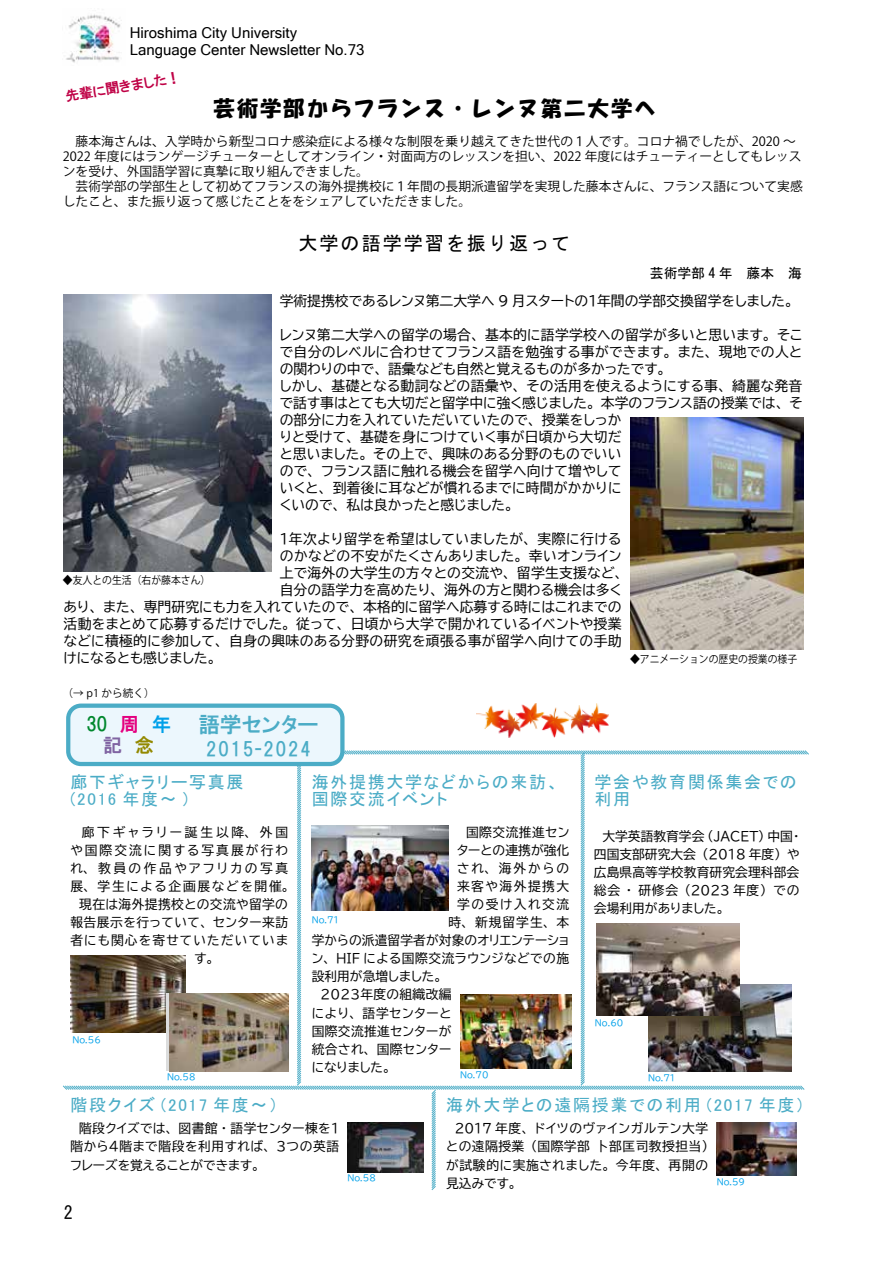
<style>
.page{position:relative;width:893px;height:1263px;background:#fff}
.page>*{position:absolute;margin:0;border:0;box-sizing:border-box;transform-origin:0 0}
.t1{font:21.3px "HGS Soei Kakupoptai";letter-spacing:.1em;color:#000}
.t2{font:21.3px "HGP Gothic E";color:#4bacc6}
.t3{font:19.2px "MS Gothic";letter-spacing:.1em;color:#000}
.t4{font:19.2px "HGP Gothic E";letter-spacing:.1em;color:#4bacc6}
.t5{font:19.2px/21.3px "HGP Gothic E";color:#00872d;text-align:center}
.t6{font:18px "MS Gothic";color:#000}
.t7{font:16.95px/17px "MS P Gothic";letter-spacing:.1em;color:#4bacc6}
.t8{font:15px/17px "Microsoft Sans Serif";color:#000}
.t9{font:13.8px/17px "BIZ UDP Gothic";letter-spacing:.015em;color:#000}
.t10{font:13.8px "BIZ UDP Gothic";letter-spacing:.035em;color:#000}
.t11{font:13.8px "BIZ UDP Gothic";letter-spacing:.04em;color:#000}
.t12{font:13.8px "MS Gothic";color:#000}
.t13{font:13.8px "HGP Gothic E";color:#bf0045}
.t14{font:12.75px/18.1px "BIZ UDP Gothic";letter-spacing:.035em;color:#000;text-align:justify}
.t15{font:12.75px/14.9px "Koz Go Pr 6 N";color:#000}
.t16{font:12.75px "BIZ UDP Gothic";letter-spacing:.005em;color:#000}
.t17{font:12.75px "BIZ UDP Gothic";letter-spacing:.135em;color:#000}
.t18{font:12.75px "BIZ UDP Gothic";letter-spacing:.09em;color:#000}
.t19{font:12.75px "BIZ UDP Gothic";letter-spacing:.215em;color:#000}
.t20{font:12.75px "BIZ UDP Gothic";letter-spacing:.16em;color:#000}
.t21{font:12.75px "BIZ UDP Gothic";letter-spacing:.195em;color:#000}
.t22{font:12.75px "BIZ UDP Gothic";color:#000}
.t23{font:12.75px "BIZ UDP Gothic";letter-spacing:.06em;color:#000}
.t24{font:12.75px "BIZ UDP Gothic";letter-spacing:.12em;color:#000}
.t25{font:12.75px "BIZ UDP Gothic";letter-spacing:.125em;color:#000}
.t26{font:10.65px "Koz Go Pr 6 N";color:#000;scale:.92 1}
.t27{font:10.65px "Koz Go Pr 6 N";color:#000}
.t28{font:8.55px "BIZ UDP Gothic";color:#00a0e9}
.s1{color:#e4007f}
.s2{color:#00a0e9}
.s3{color:#8064a2}
.s4{color:#938900}
</style>
<div class="page">
<img style="left:66px;top:14px;width:56px;height:49px">
<img style="left:630px;top:418px;width:173px;height:231px">
<div style="left:68px;top:706px;width:274px;height:58px;background:#ecf7fd;border-radius:13px"></div>
<div style="left:66px;top:703px;width:279px;height:63px;border:4px solid #4bacc6;border-radius:13px"></div>
<img style="left:64px;top:295px;width:207px;height:277px">
<img style="left:476px;top:703px;width:132px;height:34px">
<svg style="left:63px;top:749px;width:746px;height:441px"></svg>
<img style="left:70px;top:955px;width:116px;height:77px">
<svg style="left:167px;top:993px;width:3px;height:78px"></svg>
<img style="left:170px;top:993px;width:118px;height:78px">
<img style="left:460px;top:994px;width:111px;height:74px">
<img style="left:312px;top:825px;width:136px;height:86px">
<img style="left:649px;top:984px;width:143px;height:87px">
<img style="left:596px;top:924px;width:143px;height:91px">
<img style="left:347px;top:1122px;width:76px;height:50px">
<img style="left:717px;top:1122px;width:79px;height:53px">
<p class="t8" style="left:130px;top:24px;width:236px">Hiroshima City University<br>Language Center Newsletter No.73</p>
<p class="t13" style="left:65px;top:90px;width:118px;rotate:-10deg">先輩に聞きました！</p>
<h1 class="t1" style="left:213px;top:98px;width:444px">芸術学部からフランス・レンヌ第二大学へ</h1>
<p class="t15" style="left:63px;top:135px;width:741px">　藤本海さんは、入学時から新型コロナ感染症による様々な制限を乗り越えてきた世代の１人です。コロナ禍でしたが、2020 ～2022 年度にはランゲージチューターとしてオンライン・対面両方のレッスンを担い、2022 年度にはチューティーとしてもレッスンを受け、外国語学習に真摯に取り組んできました。<br>　芸術学部の学部生として初めてフランスの海外提携校に１年間の長期派遣留学を実現した藤本さんに、フランス語について実感したこと、また振り返って感じたことををシェアしていただきました。</p>
<h2 class="t3" style="left:299px;top:233px;width:273px">大学の語学学習を振り返って</h2>
<p class="t12" style="left:650px;top:266px;width:154px">芸術学部 4 年　藤本　海</p>
<p class="t9" style="left:280px;top:292px;width:515px">学術提携校であるレンヌ第二大学へ 9 月スタートの１年間の学部交換留学をしました。</p>
<p class="t9" style="left:280px;top:326px;width:524px">レンヌ第二大学への留学の場合、基本的に語学学校への留学が多いと思います。そこで自分のレベルに合わせてフランス語を勉強する事ができます。また、現地での人との関わりの中で、語彙なども自然と覚えるものが多かったです。<br>しかし、基礎となる動詞などの語彙や、その活用を使えるようにする事、綺麗な発音で話す事はとても大切だと留学中に強く感じました。本学のフランス語の授業では、その部分に力を入れていただいていたので、授業をしっか<br>りと受けて、基礎を身につけていく事が日頃から大切だ<br>と思いました。その上で、興味のある分野のものでいい<br>ので、フランス語に触れる機会を留学へ向けて増やして<br>いくと、到着後に耳などが慣れるまでに時間がかかりに<br>くいので、私は良かったと感じました。</p>
<p class="t10" style="left:280px;top:532px;width:343px">１年次より留学を希望はしていましたが、実際に行ける</p>
<p class="t11" style="left:280px;top:549px;width:343px">のかなどの不安がたくさんありました。幸いオンライン</p>
<p class="t9" style="left:280px;top:565px;width:345px">上で海外の大学生の方々との交流や、留学生支援など、</p>
<p class="t9" style="left:280px;top:582px;width:343px">自分の語学力を高めたり、海外の方と関わる機会は多く</p>
<p class="t9" style="left:64px;top:599px;width:560px">あり、また、専門研究にも力を入れていたので、本格的に留学へ応募する時にはこれまでの</p>
<p class="t9" style="left:64px;top:616px;width:559px">活動をまとめて応募するだけでした。従って、日頃から大学で開かれているイベントや授業</p>
<p class="t9" style="left:64px;top:633px;width:560px">などに積極的に参加して、自身の興味のある分野の研究を頑張る事が留学へ向けての手助</p>
<p class="t9" style="left:64px;top:650px;width:154px">けになるとも感じました。</p>
<p class="t26" style="left:63px;top:574px;width:162px">◆友人との生活（右が藤本さん）</p>
<p class="t26" style="left:630px;top:653px;width:183px">◆アニメーションの歴史の授業の様子</p>
<p class="t27" style="left:63px;top:687px;width:94px">（→ p1 から続く）</p>
<h2 class="t5" style="left:86px;top:713px;width:86px">30<span class="s1">周</span><span class="s2">年</span><span class="s3">記</span> <span class="s4">念</span></h2>
<h1 class="t2" style="left:199px;top:714px;width:121px">語学センター</h1>
<h2 class="t4" style="left:206px;top:739px;width:106px">2015-2024</h2>
<p class="t7" style="left:70px;top:774px;width:175px">廊下ギャラリー写真展(2016 年度～ )</p>
<p class="t7" style="left:312px;top:774px;width:249px">海外提携大学などからの来訪、国際交流イベント</p>
<p class="t7" style="left:594px;top:774px;width:204px">学会や教育関係集会での利用</p>
<p class="t19" style="left:70px;top:825px;width:219px">　廊下ギャラリー誕生以降、 外国</p>
<p class="t20" style="left:70px;top:844px;width:219px">や国際交流に関する写真展が行わ</p>
<p class="t21" style="left:70px;top:862px;width:219px">れ、教員の作品やアフリカの写真</p>
<p class="t17" style="left:70px;top:880px;width:221px">展、学生による企画展などを開催。</p>
<p class="t14" style="left:70px;top:895px;width:219px">　現在は海外提携校との交流や留学の</p>
<p class="t14" style="left:70px;top:913px;width:219px">報告展示を行っていて、センター来訪</p>
<p class="t18" style="left:70px;top:934px;width:219px">者にも関心を寄せていただいていま</p>
<p class="t14" style="left:194px;top:949px;width:21px">す。</p>
<p class="t14" style="left:457px;top:823px;width:114px">　国際交流推進セン</p>
<p class="t16" style="left:457px;top:844px;width:114px">ターとの連携が強化</p>
<p class="t14" style="left:457px;top:859px;width:114px">され、海外からの</p>
<p class="t24" style="left:457px;top:880px;width:114px">来客や海外提携大</p>
<p class="t25" style="left:457px;top:898px;width:114px">学の受け入れ交流</p>
<p class="t14" style="left:448px;top:913px;width:122px">時、新規留学生、本</p>
<p class="t16" style="left:312px;top:934px;width:259px">学からの派遣留学者が対象のオリエンテーショ</p>
<p class="t14" style="left:312px;top:949px;width:259px">ン、 HIF による国際交流ラウンジなどでの施</p>
<p class="t22" style="left:312px;top:970px;width:132px">設利用が急増しました。</p>
<p class="t14" style="left:312px;top:985px;width:141px">　２０２３年度の組織改編</p>
<p class="t23" style="left:312px;top:1006px;width:141px">により、語学センターと</p>
<p class="t14" style="left:312px;top:1022px;width:141px">国際交流推進センターが</p>
<p class="t14" style="left:312px;top:1040px;width:141px">統合され、国際センター</p>
<p class="t14" style="left:312px;top:1058px;width:81px">になりました。</p>
<p class="t28" style="left:312px;top:915px;width:29px">No.71</p>
<p class="t28" style="left:73px;top:1036px;width:30px">No.56</p>
<p class="t28" style="left:167px;top:1072px;width:30px">No.58</p>
<p class="t28" style="left:460px;top:1070px;width:30px">No.70</p>
<p class="t14" style="left:594px;top:827px;width:207px">　大学英語教育学会（JACET）中国・四国支部研究大会（2018 年度）や広島県高等学校教育研究会理科部会総会 ・ 研修会（2023 年度）での会場利用がありました。</p>
<p class="t28" style="left:595px;top:1018px;width:30px">No.60</p>
<p class="t28" style="left:648px;top:1074px;width:29px">No.71</p>
<p class="t7" style="left:70px;top:1096px;width:209px">階段クイズ (2017 年度〜）</p>
<p class="t14" style="left:70px;top:1119px;width:270px">　階段クイズでは、図書館・語学センター棟を１階から４階まで階段を利用すれば、３つの英語フレーズを覚えることができます。</p>
<p class="t14" style="left:446px;top:1119px;width:263px">　2017 年度、ドイツのヴァインガルテン大学との遠隔授業（国際学部 卜部匡司教授担当）が試験的に実施されました。今年度、再開の見込みです。</p>
<p class="t7" style="left:446px;top:1096px;width:360px">海外大学との遠隔授業での利用 (2017 年度）</p>
<p class="t28" style="left:347px;top:1174px;width:30px">No.58</p>
<p class="t28" style="left:717px;top:1177px;width:30px">No.59</p>
<h3 class="t6" style="left:64px;top:1203px;width:10px">2</h3>
</div>
